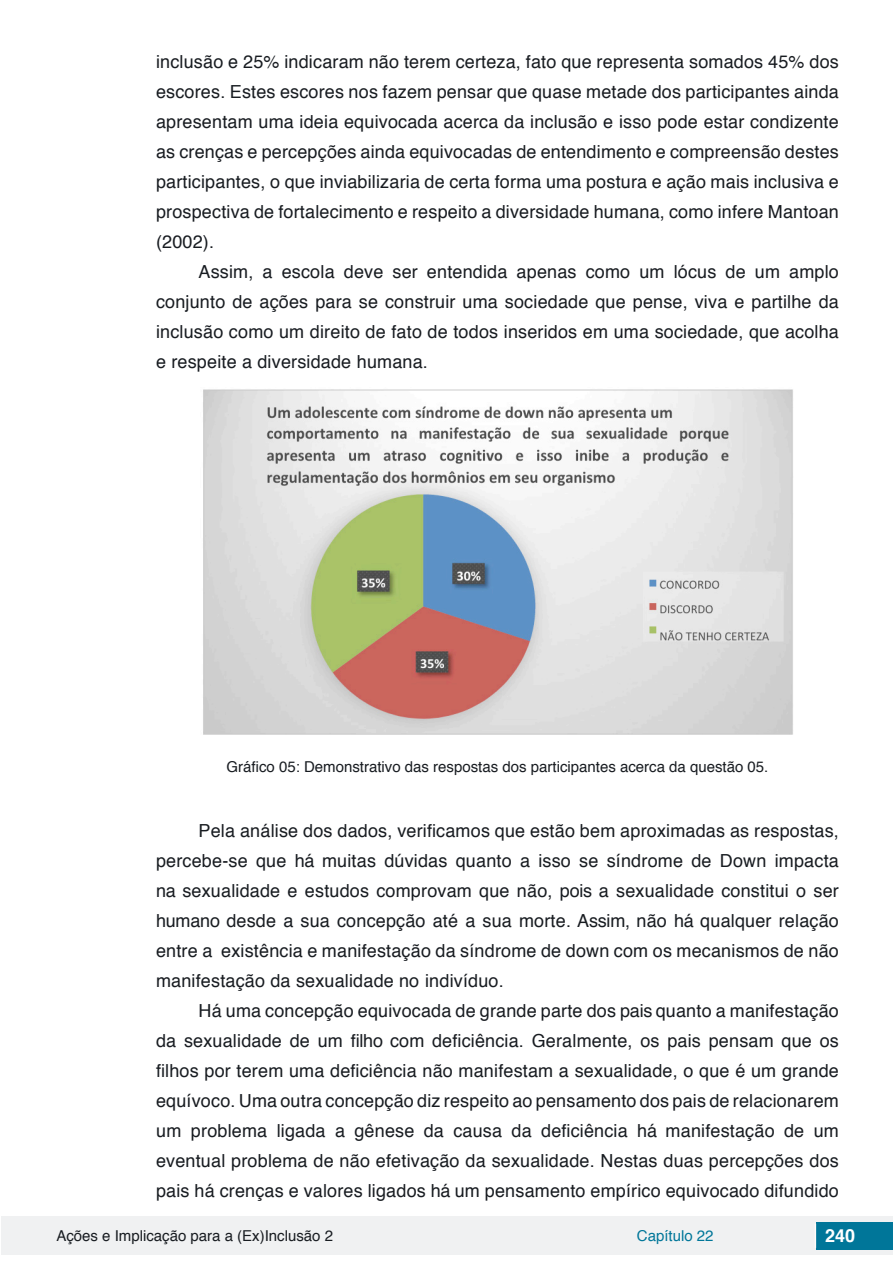
<style>
.page{position:relative;width:893px;height:1263px;background:#fff}
.page>*{position:absolute;margin:0;border:0;box-sizing:border-box;transform-origin:0 0}
.txt{font:18px/30px "Helvetica";letter-spacing:.01em;color:#181c21;text-align:justify}
.t1{font:700 18px "Helvetica";color:#fff}
.ref_tabelas{font:15px "Helvetica";color:#181c21}
.t2{font:15px "Helvetica";color:#007699}
</style>
<div class="page">
<div style="left:1px;top:1216px;width:891px;height:38px;background:#f0f1f2"></div>
<div style="left:816px;top:1222px;width:77px;height:27px;background:#007699"></div>
<svg style="left:815px;top:1224px;width:1px;height:24px"></svg>
<img style="left:203px;top:389px;width:590px;height:346px">
<p class="txt" style="left:156px;top:47px;width:684px">inclusão e 25% indicaram não terem certeza, fato que representa somados 45% dos escores. Estes escores nos fazem pensar que quase metade dos participantes ainda apresentam uma ideia equivocada acerca da inclusão e isso pode estar condizente as crenças e percepções ainda equivocadas de entendimento e compreensão destes participantes, o que inviabilizaria de certa forma uma postura e ação mais inclusiva e prospectiva de fortalecimento e respeito a diversidade humana, como infere Mantoan (2002).</p>
<p class="txt" style="left:156px;top:257px;width:684px;text-indent:43px">Assim, a escola deve ser entendida apenas como um lócus de um amplo conjunto de ações para se construir uma sociedade que pense, viva e partilhe da inclusão como um direito de fato de todos inseridos em uma sociedade, que acolha e respeite a diversidade humana.</p>
<p class="ref_tabelas" style="left:226px;top:755px;width:543px">Gráfico 05: Demonstrativo das respostas dos participantes acerca da questão 05.</p>
<p class="txt" style="left:156px;top:816px;width:684px;text-indent:43px">Pela análise dos dados, verificamos que estão bem aproximadas as respostas, percebe-se que há muitas dúvidas quanto a isso se síndrome de Down impacta na sexualidade e estudos comprovam que não, pois a sexualidade constitui o ser humano desde a sua concepção até a sua morte. Assim, não há qualquer relação entre a existência e manifestação da síndrome de down com os mecanismos de não manifestação da sexualidade no indivíduo.</p>
<p class="txt" style="left:156px;top:996px;width:684px;text-indent:43px">Há uma concepção equivocada de grande parte dos pais quanto a manifestação da sexualidade de um filho com deficiência. Geralmente, os pais pensam que os filhos por terem uma deficiência não manifestam a sexualidade, o que é um grande equívoco. Uma outra concepção diz respeito ao pensamento dos pais de relacionarem um problema ligada a gênese da causa da deficiência há manifestação de um eventual problema de não efetivação da sexualidade. Nestas duas percepções dos pais há crenças e valores ligados há um pensamento empírico equivocado difundido</p>
<p class="ref_tabelas" style="left:56px;top:1224px;width:278px">Ações e Implicação para a (Ex)Inclusão 2</p>
<p class="t2" style="left:637px;top:1224px;width:78px">Capítulo 22</p>
<p class="t1" style="left:825px;top:1221px;width:32px">240</p>
</div>
